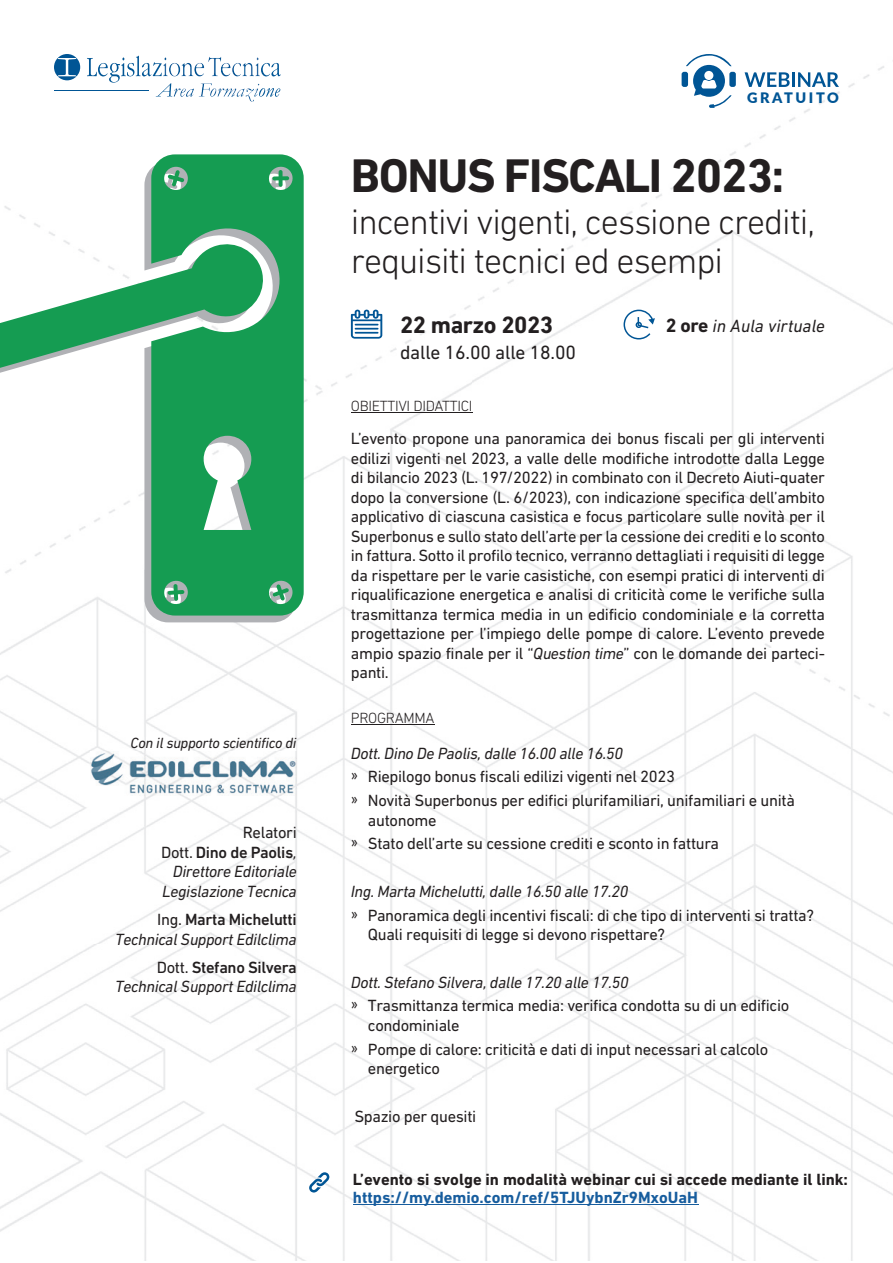
<style>
.page{position:relative;width:893px;height:1263px;background:#fff}
.page>*{position:absolute;margin:0;border:0;box-sizing:border-box;transform-origin:0 0}
.t1{font:700 48px "DIN Next CYR";letter-spacing:-.03em;color:#231f20}
.t2{font:300 36px/39px "DIN Next CYR";letter-spacing:-.03em;color:#231f20}
.t3{font:700 24px "DIN Next CYR";letter-spacing:-.02em;color:#231f20}
.t4{font:19.5px "DIN Next CYR";letter-spacing:-.01em;color:#231f20}
.t5{font:italic 18px "DIN Next CYR";color:#231f20}
.t6{font:16.5px/19.5px "DIN Next CYR";letter-spacing:-.02em;color:#231f20}
.t7{font:italic 16.5px/19.5px "DIN Next CYR";letter-spacing:-.02em;color:#231f20;text-align:right}
.t8{font:700 16.5px "DIN Next CYR";color:#231f20}
.t9{font:700 16.5px "DIN Next CYR";color:#175d9e}
.t10{font:300 15px "DIN Next CYR";letter-spacing:-.02em;color:#231f20}
.t11{font:italic 15px "DIN Next CYR";letter-spacing:-.02em;color:#231f20}
.t12{font:900 14.4px "Lato";letter-spacing:.18em;color:#005595}
.s1{font-style:normal}
.s2{font-weight:500;font-style:normal}
.s3{font-weight:700;font-style:normal;font-size:19.5px}
.s4{font-style:italic}
.s5{font-family:"Lato"}
</style>
<div class="page">
<img style="left:0;top:55px;width:893px;height:1205px">
<img style="left:131px;top:738px;width:166px;height:13px">
<img style="left:156px;top:83px;width:16px;height:14px">
<svg style="left:259px;top:88px;width:21px;height:9px"></svg>
<img style="left:87px;top:58px;width:10px;height:18px">
<svg style="left:98px;top:63px;width:10px;height:13px"></svg>
<img style="left:109px;top:63px;width:11px;height:20px">
<img style="left:121px;top:58px;width:5px;height:18px">
<svg style="left:127px;top:63px;width:7px;height:13px"></svg>
<img style="left:136px;top:56px;width:5px;height:20px">
<svg style="left:142px;top:63px;width:9px;height:13px"></svg>
<img style="left:153px;top:62px;width:9px;height:14px">
<svg style="left:261px;top:63px;width:20px;height:13px"></svg>
<img style="left:54px;top:54px;width:26px;height:26px">
<hr style="left:54px;top:90px;width:95px;height:1px;background:#005595">
<hr style="left:351px;top:724px;width:83px;height:1px;background:#231f20">
<hr style="left:351px;top:412px;width:122px;height:1px;background:#231f20">
<svg style="left:745px;top:72px;width:45px;height:15px"></svg>
<hr style="left:792px;top:72px;width:3px;height:15px;background:#005595">
<svg style="left:798px;top:72px;width:41px;height:15px"></svg>
<div style="left:682px;top:72px;width:6px;height:15px;background:#005595;border-radius:2px"></div>
<div style="left:729px;top:72px;width:7px;height:15px;background:#005595;border-radius:2px"></div>
<svg style="left:686px;top:54px;width:45px;height:54px"></svg>
<svg style="left:623px;top:310px;width:32px;height:29px"></svg>
<svg style="left:351px;top:310px;width:31px;height:29px"></svg>
<hr style="left:355px;top:328px;width:23px;height:2px;background:#005595">
<hr style="left:355px;top:332px;width:23px;height:2px;background:#005595">
<svg style="left:309px;top:1172px;width:20px;height:20px"></svg>
<hr style="left:353px;top:1204px;width:345px;height:1px;background:#175d9e">
<svg style="left:144px;top:161px;width:153px;height:461px;background:#b6babc"></svg>
<img style="left:91px;top:752px;width:206px;height:44px">
<svg style="left:0;top:240px;width:151px;height:142px"></svg>
<svg style="left:151px;top:154px;width:153px;height:461px;background:#31a666"></svg>
<svg style="left:266px;top:584px;width:23px;height:24px"></svg>
<svg style="left:161px;top:584px;width:23px;height:24px"></svg>
<svg style="left:161px;top:170px;width:23px;height:23px"></svg>
<svg style="left:266px;top:170px;width:23px;height:24px"></svg>
<img style="left:165px;top:57px;width:95px;height:19px">
<p class="t11" style="left:131px;top:734px;width:167px">Con il supporto scientifico di</p>
<p class="t7" style="left:161px;top:823px;width:137px"><span class="s1">Relatori<br>Dott.</span> <span class="s2">Dino de Paolis</span>,<br>Direttore Editoriale<br>Legislazione Tecnica</p>
<p class="t7" style="left:115px;top:909px;width:183px"><span class="s1">Ing.</span> <span class="s2">Marta Michelutti<br></span>Technical Support Edilclima</p>
<p class="t7" style="left:115px;top:957px;width:183px"><span class="s1">Dott.</span> <span class="s2">Stefano Silvera<br></span>Technical Support Edilclima</p>
<p class="t12" style="left:747px;top:87px;width:93px">GRATUITO</p>
<h1 class="t1" style="left:351px;top:147px;width:435px">BONUS FISCALI 2023:</h1>
<h2 class="t2" style="left:351px;top:201px;width:466px">incentivi vigenti, cessione crediti, requisiti tecnici ed esempi</h2>
<h3 class="t3" style="left:400px;top:311px;width:155px">22 marzo 2023</h3>
<p class="t5" style="left:666px;top:316px;width:161px"><span class="s3">2 ore</span> in Aula virtuale</p>
<p class="t4" style="left:400px;top:341px;width:177px">dalle 16.00 alle 18.00</p>
<p class="t10" style="left:351px;top:397px;width:123px">OBIETTIVI DIDATTICI</p>
<p class="t6" style="left:351px;top:429px;width:476px;text-align:justify">L’evento propone una panoramica dei bonus fiscali per gli interventi edilizi vigenti nel 2023, a valle delle modifiche introdotte dalla Legge di bilancio 2023 (L. 197/2022) in combinato con il Decreto Aiuti-quater dopo la conversione (L. 6/2023), con indicazione specifica dell’ambito applicativo di ciascuna casistica e focus particolare sulle novità per il Superbonus e sullo stato dell’arte per la cessione dei crediti e lo sconto in fattura. Sotto il profilo tecnico, verranno dettagliati i requisiti di legge da rispettare per le varie casistiche, con esempi pratici di interventi di riqualificazione energetica e analisi di criticità come le verifiche sulla trasmittanza termica media in un edificio condominiale e la corretta progettazione per l’impiego delle pompe di calore. L’evento prevede ampio spazio finale per il “<span class="s4">Question time</span>” con le domande dei parteci&shy;panti.</p>
<p class="t10" style="left:351px;top:709px;width:85px">PROGRAMMA</p>
<p class="t6" style="left:351px;top:741px;width:446px;line-height:23.7px"><span class="s4">Dott. Dino De Paolis, dalle 16.00 alle 16.50<br></span><span class="s5">»</span> Riepilogo bonus fiscali edilizi vigenti nel 2023<br><span class="s5">»</span> Novità Superbonus per edifici plurifamiliari, unifamiliari e unità</p>
<p class="t6" style="left:351px;top:808px;width:370px;line-height:23.7px;text-indent:17px">autonome<br><span class="s5">»</span> Stato dell’arte su cessione crediti e sconto in fattura</p>
<p class="t6" style="left:351px;top:879px;width:465px;line-height:23.7px"><span class="s4">Ing. Marta Michelutti, dalle 16.50 alle 17.20<br></span><span class="s5">»</span> Panoramica degli incentivi fiscali: di che tipo di interventi si tratta?</p>
<p class="t6" style="left:368px;top:924px;width:299px">Quali requisiti di legge si devono rispettare?</p>
<p class="t6" style="left:351px;top:970px;width:440px;line-height:23.7px"><span class="s4">Dott. Stefano Silvera, dalle 17.20 alle 17.50<br></span><span class="s5">»</span> Trasmittanza termica media: verifica condotta su di un edificio</p>
<p class="t6" style="left:351px;top:1013px;width:419px;line-height:23.7px;text-indent:17px">condominiale<br><span class="s5">»</span> Pompe di calore: criticità e dati di input necessari al calcolo</p>
<p class="t6" style="left:368px;top:1058px;width:74px">energetico</p>
<p class="t6" style="left:354px;top:1106px;width:123px">Spazio per quesiti</p>
<p class="t8" style="left:353px;top:1170px;width:497px">L’evento si svolge in modalità webinar cui si accede mediante il link:</p>
<p class="t9" style="left:353px;top:1188px;width:347px">https://my.demio.com/ref/5TJUybnZr9MxoUaH</p>
</div>
